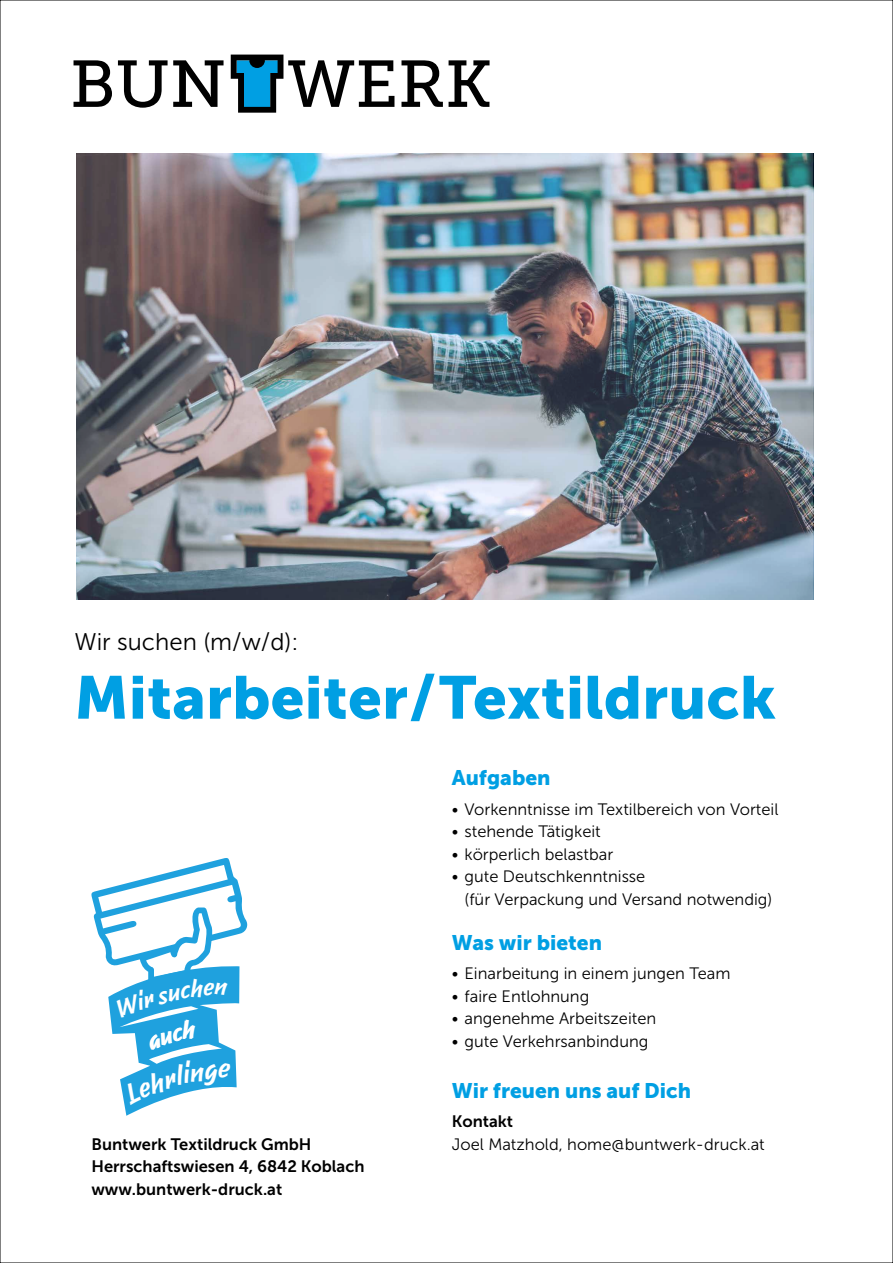
<style>
.page{position:relative;width:893px;height:1263px;background:#fff}
.page>*{position:absolute;margin:0;border:0;box-sizing:border-box;transform-origin:0 0}
.t1{font:60px "Museo Sans 900";letter-spacing:.005em;color:#009fe3}
.t2{font:24px "Museo Sans 300";color:#000}
.t3{font:21px "Museo Sans 900";color:#009fe3}
.t4{font:16.5px/22.5px "Museo Sans 300";color:#000}
.t5{font:16.5px/22.5px "Museo Sans 700";color:#000}
</style>
<div class="page">
<svg style="left:74px;top:60px;width:38px;height:47px"></svg>
<svg style="left:118px;top:60px;width:106px;height:48px"></svg>
<svg style="left:401px;top:60px;width:42px;height:47px"></svg>
<svg style="left:449px;top:60px;width:41px;height:47px"></svg>
<svg style="left:231px;top:55px;width:163px;height:58px"></svg>
<img style="left:77px;top:153px;width:736px;height:447px">
<svg style="left:91px;top:858px;width:157px;height:258px"></svg>
<h2 class="t2" style="left:74px;top:628px;width:226px">Wir suchen (m/w/d):</h2>
<h1 class="t1" style="left:74px;top:664px;width:703px">Mitarbeiter/Textildruck</h1>
<p class="t3" style="left:452px;top:766px;width:100px">Aufgaben</p>
<p class="t4" style="left:452px;top:798px;width:328px">• Vorkenntnisse im Textilbereich von Vorteil</p>
<p class="t4" style="left:452px;top:820px;width:151px">• stehende Tätigkeit</p>
<p class="t4" style="left:452px;top:843px;width:163px">• körperlich belastbar</p>
<p class="t4" style="left:465px;top:865px;width:309px;text-indent:-13px">• gute Deutschkenntnisse<br>(für Verpackung und Versand notwendig)</p>
<p class="t3" style="left:452px;top:930px;width:152px">Was wir bieten</p>
<p class="t4" style="left:452px;top:962px;width:280px">• Einarbeitung in einem jungen Team</p>
<p class="t4" style="left:452px;top:985px;width:139px">• faire Entlohnung</p>
<p class="t4" style="left:452px;top:1007px;width:206px">• angenehme Arbeitszeiten</p>
<p class="t4" style="left:452px;top:1030px;width:198px">• gute Verkehrsanbindung</p>
<p class="t5" style="left:91px;top:1133px;width:275px">Buntwerk Textildruck GmbH<br>Herrschaftswiesen 4, 6842 Koblach www.buntwerk-druck.at</p>
<p class="t3" style="left:452px;top:1079px;width:241px">Wir freuen uns auf Dich</p>
<p class="t5" style="left:452px;top:1110px;width:63px">Kontakt</p>
<p class="t4" style="left:452px;top:1133px;width:315px">Joel Matzhold, home@buntwerk-druck.at</p>
</div>
